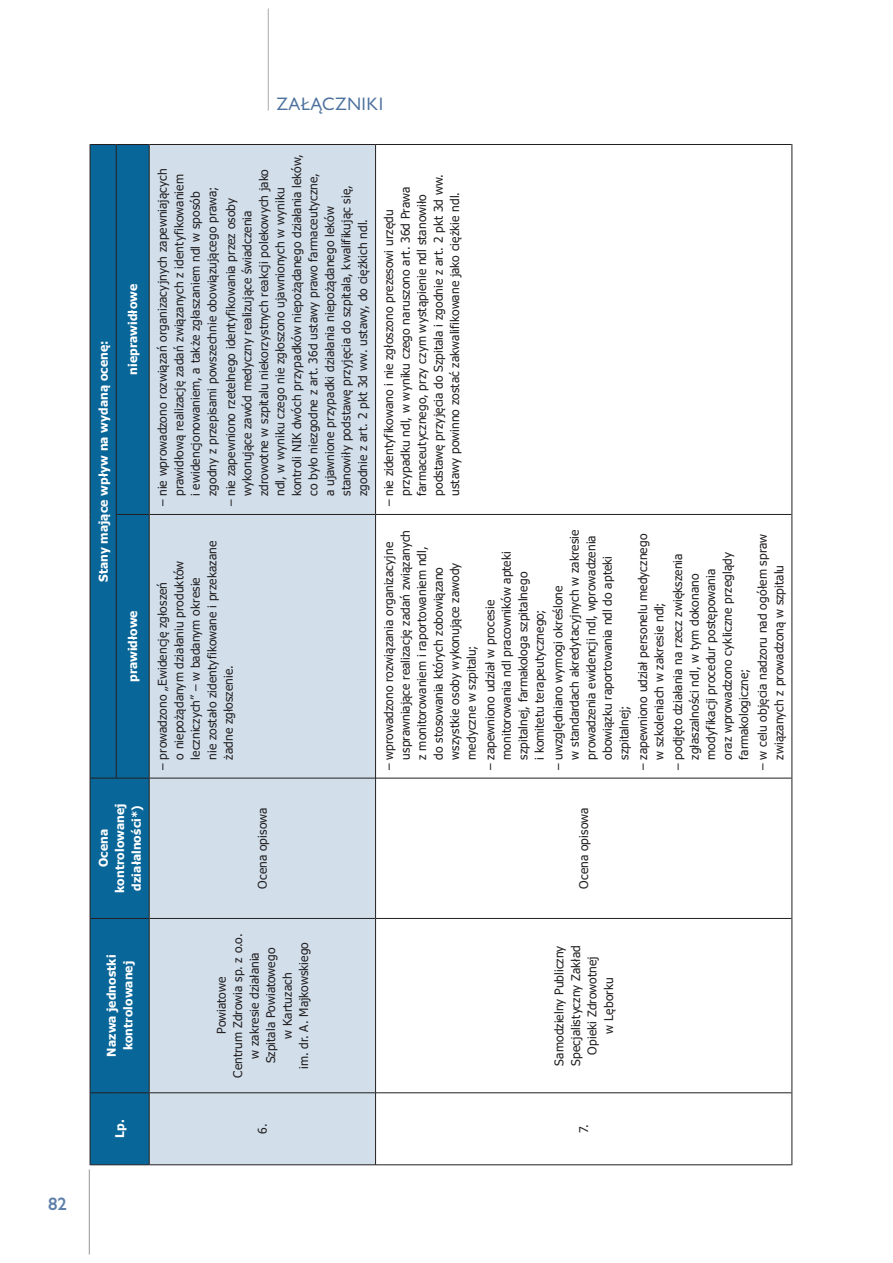
<style>
.page{position:relative;width:893px;height:1263px;background:#fff}
.page>*{position:absolute;margin:0;border:0;box-sizing:border-box;transform-origin:0 0}
.t1{font:16.5px "Gilead TTEFN";letter-spacing:.05em;color:#4b709d}
.t2{font:700 16.5px "Gilead TTEFN";color:#5f80a8}
.t3{font:12px/16.5px "Tahoma";letter-spacing:.01em;color:#231f20}
.t4{font:700 12px/16.5px "Tahoma";letter-spacing:.01em;color:#fff;text-align:center}
</style>
<div class="page">
<hr style="left:268px;top:9px;width:1px;height:102px;background:#a8a9ad">
<hr style="left:89px;top:1169px;width:1px;height:85px;background:#939598">
<div style="left:91px;top:145px;width:58px;height:1019px;background:#086699"></div>
<div style="left:150px;top:145px;width:225px;height:1019px;background:#d2dfeb"></div>
<hr style="left:90px;top:1093px;width:1px;height:72px;background:#231f20">
<svg style="left:90px;top:1164px;width:26px;height:1px"></svg>
<hr style="left:90px;top:918px;width:1px;height:175px;background:#231f20">
<svg style="left:90px;top:1092px;width:26px;height:1px"></svg>
<hr style="left:90px;top:778px;width:1px;height:140px;background:#231f20">
<svg style="left:90px;top:918px;width:26px;height:1px"></svg>
<hr style="left:90px;top:514px;width:1px;height:264px;background:#231f20">
<svg style="left:90px;top:778px;width:26px;height:1px"></svg>
<hr style="left:90px;top:144px;width:1px;height:370px;background:#231f20">
<svg style="left:90px;top:144px;width:26px;height:1px"></svg>
<hr style="left:116px;top:1164px;width:33px;height:1px;background:#231f20">
<hr style="left:116px;top:1092px;width:33px;height:1px;background:#231f20">
<hr style="left:116px;top:918px;width:33px;height:1px;background:#231f20">
<hr style="left:116px;top:514px;width:1px;height:264px;background:#231f20">
<hr style="left:117px;top:778px;width:32px;height:1px;background:#231f20">
<hr style="left:116px;top:144px;width:1px;height:370px;background:#231f20">
<hr style="left:117px;top:514px;width:32px;height:1px;background:#231f20">
<hr style="left:117px;top:144px;width:32px;height:1px;background:#231f20">
<hr style="left:149px;top:1093px;width:1px;height:72px;background:#231f20">
<hr style="left:150px;top:1164px;width:225px;height:1px;background:#231f20">
<hr style="left:149px;top:918px;width:1px;height:175px;background:#231f20">
<hr style="left:150px;top:1092px;width:225px;height:1px;background:#231f20">
<hr style="left:149px;top:778px;width:1px;height:140px;background:#231f20">
<hr style="left:150px;top:918px;width:225px;height:1px;background:#231f20">
<hr style="left:149px;top:514px;width:1px;height:264px;background:#231f20">
<hr style="left:150px;top:778px;width:225px;height:1px;background:#231f20">
<hr style="left:149px;top:144px;width:1px;height:370px;background:#231f20">
<hr style="left:150px;top:514px;width:225px;height:1px;background:#231f20">
<hr style="left:150px;top:144px;width:225px;height:1px;background:#231f20">
<hr style="left:375px;top:1093px;width:1px;height:72px;background:#231f20">
<hr style="left:376px;top:1164px;width:415px;height:1px;background:#231f20">
<hr style="left:375px;top:918px;width:1px;height:175px;background:#231f20">
<hr style="left:376px;top:1092px;width:415px;height:1px;background:#231f20">
<hr style="left:375px;top:778px;width:1px;height:140px;background:#231f20">
<hr style="left:376px;top:918px;width:415px;height:1px;background:#231f20">
<hr style="left:375px;top:514px;width:1px;height:264px;background:#231f20">
<hr style="left:376px;top:778px;width:415px;height:1px;background:#231f20">
<hr style="left:375px;top:144px;width:1px;height:370px;background:#231f20">
<hr style="left:376px;top:514px;width:415px;height:1px;background:#231f20">
<hr style="left:376px;top:144px;width:415px;height:1px;background:#231f20">
<hr style="left:791px;top:1093px;width:1px;height:72px;background:#231f20">
<hr style="left:791px;top:918px;width:1px;height:175px;background:#231f20">
<hr style="left:791px;top:778px;width:1px;height:140px;background:#231f20">
<hr style="left:791px;top:514px;width:1px;height:264px;background:#231f20">
<hr style="left:791px;top:144px;width:1px;height:370px;background:#231f20">
<h1 class="t2" style="left:48px;top:1193px;width:20px">82</h1>
<h1 class="t1" style="left:276px;top:93px;width:108px">ZAŁĄCZNIKI</h1>
<p class="t4" style="left:96px;top:582px;width:243px;rotate:-90deg">Stany mające wpływ na wydaną ocenę:</p>
<p class="t4" style="left:125px;top:375px;width:92px;rotate:-90deg">nieprawidłowe</p>
<p class="t4" style="left:125px;top:682px;width:73px;rotate:-90deg">prawidłowe</p>
<p class="t4" style="left:96px;top:893px;width:91px;rotate:-90deg">Ocena kontrolowanej działalności*)</p>
<p class="t3" style="left:223px;top:496px;width:343px;text-indent:-10px;rotate:-90deg">– nie zapewniono rzetelnego identyfikowania przez osoby wykonujące zawód medyczny realizujące świadczenia zdrowotne w szpitalu niekorzystnych reakcji polekowych jako ndl, w wyniku czego nie zgłoszono ujawnionych w wyniku kontroli NIK dwóch przypadków niepożądanego działania leków, co było niezgodne z art. 36d ustawy prawo farmaceutyczne,<br>a ujawnione przypadki działania niepożądanego leków stanowiły podstawę przyjęcia do szpitala, kwalifikując się, zgodnie z art. 2 pkt 3d ww. ustawy, do ciężkich ndl.</p>
<p class="t3" style="left:155px;top:496px;width:329px;text-indent:-10px;rotate:-90deg">– nie wprowadzono rozwiązań organizacyjnych zapewniających prawidłową realizację zadań związanych z identyfikowaniem<br>i ewidencjonowaniem, a także zgłaszaniem ndl w sposób zgodny z przepisami powszechnie obowiązującego prawa;</p>
<p class="t3" style="left:155px;top:760px;width:220px;text-indent:-10px;rotate:-90deg">– prowadzono „Ewidencję zgłoszeń<br>o niepożądanym działaniu produktów leczniczych” – w badanym okresie<br>nie zostało zidentyfikowane i przekazane żadne zgłoszenie.</p>
<p class="t3" style="left:255px;top:889px;width:83px;rotate:-90deg">Ocena opisowa</p>
<p class="t3" style="left:381px;top:496px;width:324px;text-indent:-10px;rotate:-90deg">– nie zidentyfikowano i nie zgłoszono prezesowi urzędu przypadku ndl, w wyniku czego naruszono art. 36d Prawa farmaceutycznego, przy czym wystąpienie ndl stanowiło podstawę przyjęcia do Szpitala i zgodnie z art. 2 pkt 3d ww. ustawy powinno zostać zakwalifikowane jako ciężkie ndl.</p>
<p class="t3" style="left:550px;top:760px;width:232px;text-indent:-10px;rotate:-90deg">– uwzględniano wymogi określone<br>w standardach akredytacyjnych w zakresie prowadzenia ewidencji ndl, wprowadzenia obowiązku raportowania ndl do apteki szpitalnej;</p>
<p class="t3" style="left:635px;top:760px;width:227px;text-indent:-10px;rotate:-90deg">– zapewniono udział personelu medycznego w szkoleniach w zakresie ndl;</p>
<p class="t3" style="left:381px;top:760px;width:231px;text-indent:-10px;rotate:-90deg">– wprowadzono rozwiązania organizacyjne usprawniające realizację zadań związanych z monitorowaniem i raportowaniem ndl,<br>do stosowania których zobowiązano wszystkie osoby wykonujące zawody medyczne w szpitalu;</p>
<p class="t3" style="left:755px;top:760px;width:227px;text-indent:-10px;rotate:-90deg">– w celu objęcia nadzoru nad ogółem spraw związanych z prowadzoną w szpitalu</p>
<p class="t3" style="left:482px;top:760px;width:210px;text-indent:-10px;rotate:-90deg">– zapewniono udział w procesie monitorowania ndl pracowników apteki szpitalnej, farmakologa szpitalnego<br>i komitetu terapeutycznego;</p>
<p class="t3" style="left:670px;top:760px;width:209px;text-indent:-10px;rotate:-90deg">– podjęto działania na rzecz zwiększenia zgłaszalności ndl, w tym dokonano modyfikacji procedur postępowania oraz wprowadzono cykliczne przeglądy farmakologiczne;</p>
<p class="t3" style="left:576px;top:889px;width:83px;rotate:-90deg">Ocena opisowa</p>
<p class="t4" style="left:104px;top:1057px;width:104px;rotate:-90deg">Nazwa jednostki kontrolowanej</p>
<p class="t3" style="left:214px;top:1078px;width:146px;text-align:center;rotate:-90deg">Powiatowe<br>Centrum Zdrowia sp. z o.o. w zakresie działania<br>Szpitala Powiatowego<br>w Kartuzach<br>im. dr. A. Majkowskiego</p>
<p class="t3" style="left:552px;top:1066px;width:122px;text-align:center;rotate:-90deg">Samodzielny Publiczny<br>Specjalistyczny Zakład<br>Opieki Zdrowotnej<br>w Lęborku</p>
<p class="t4" style="left:112px;top:1138px;width:20px;rotate:-90deg">Lp.</p>
<p class="t3" style="left:255px;top:1134px;width:12px;rotate:-90deg">6.</p>
<p class="t3" style="left:576px;top:1133px;width:10px;rotate:-90deg">7.</p>
</div>
